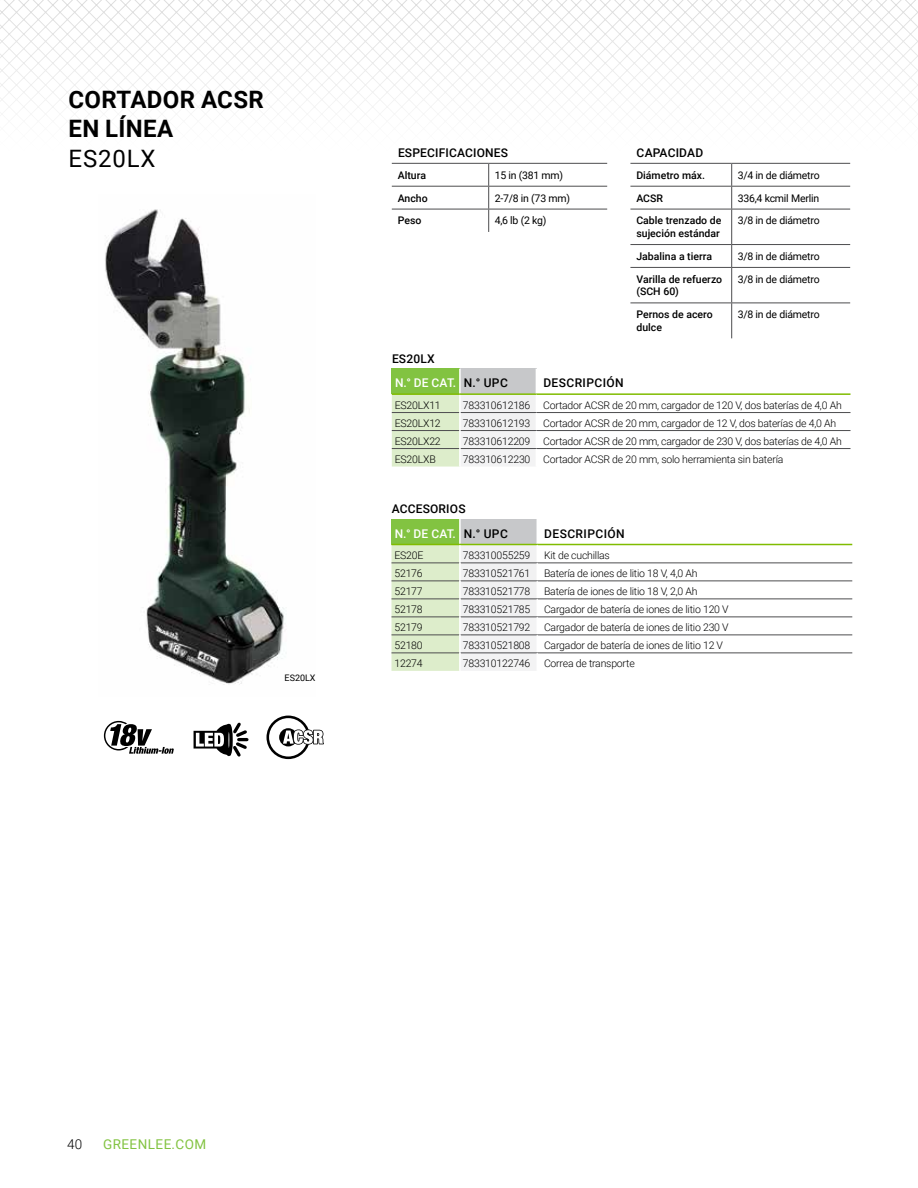
<style>
.page{position:relative;width:918px;height:1188px;background:#fff}
.page>*{position:absolute;margin:0;border:0;box-sizing:border-box;transform-origin:0 0}
.t1{font:700 24px/28.8px "Roboto";letter-spacing:.015em;color:#000}
.t2{font:24px "Roboto";letter-spacing:.035em;color:#000}
.t3{font:13.5px "Roboto";letter-spacing:.035em;color:#82c341}
.t4{font:300 13.5px "Roboto";color:#000}
.t5{font:500 12px/24.6px "Roboto";letter-spacing:.015em;color:#000}
.t6{font:500 12px "Roboto";letter-spacing:.035em;color:#000}
.t7{font:300 10.5px "Roboto";letter-spacing:-.02em;color:#000}
.t8{font:10.5px "Roboto";letter-spacing:-.02em;color:#000}
.t9{font:500 10.5px/12.6px "Roboto";color:#000}
.t10{font:9px "Roboto";color:#000}
.s1{color:#fff}
</style>
<div class="page">
<svg style="left:0;top:0;width:918px;height:108px"></svg>
<img style="left:105px;top:209px;width:179px;height:476px">
<hr style="left:392px;top:163px;width:97px;height:1px;background:#4d4d4f">
<hr style="left:489px;top:163px;width:118px;height:1px;background:#4d4d4f">
<hr style="left:392px;top:186px;width:97px;height:1px;background:#4d4d4f">
<hr style="left:489px;top:186px;width:118px;height:1px;background:#4d4d4f">
<hr style="left:392px;top:209px;width:97px;height:1px;background:#4d4d4f">
<hr style="left:489px;top:209px;width:118px;height:1px;background:#4d4d4f">
<svg style="left:488px;top:164px;width:1px;height:68px"></svg>
<hr style="left:630px;top:163px;width:102px;height:1px;background:#4d4d4f">
<hr style="left:732px;top:163px;width:118px;height:1px;background:#4d4d4f">
<hr style="left:630px;top:186px;width:102px;height:1px;background:#4d4d4f">
<hr style="left:732px;top:186px;width:118px;height:1px;background:#4d4d4f">
<svg style="left:731px;top:164px;width:1px;height:45px"></svg>
<hr style="left:630px;top:209px;width:102px;height:1px;background:#4d4d4f">
<hr style="left:732px;top:209px;width:118px;height:1px;background:#4d4d4f">
<hr style="left:731px;top:209px;width:1px;height:35px;background:#4d4d4f">
<hr style="left:630px;top:244px;width:102px;height:1px;background:#4d4d4f">
<hr style="left:732px;top:244px;width:118px;height:1px;background:#4d4d4f">
<svg style="left:731px;top:245px;width:1px;height:22px"></svg>
<hr style="left:630px;top:267px;width:102px;height:1px;background:#4d4d4f">
<hr style="left:732px;top:267px;width:118px;height:1px;background:#4d4d4f">
<hr style="left:731px;top:268px;width:1px;height:35px;background:#4d4d4f">
<hr style="left:630px;top:303px;width:102px;height:1px;background:#4d4d4f">
<hr style="left:732px;top:303px;width:118px;height:1px;background:#4d4d4f">
<hr style="left:731px;top:303px;width:1px;height:35px;background:#4d4d4f">
<svg style="left:104px;top:721px;width:70px;height:33px"></svg>
<svg style="left:194px;top:722px;width:55px;height:35px"></svg>
<svg style="left:266px;top:716px;width:58px;height:43px"></svg>
<hr style="left:536px;top:393px;width:314px;height:2px;background:#80bc00">
<hr style="left:536px;top:412px;width:314px;height:1px;background:#4d4d4f">
<hr style="left:536px;top:430px;width:314px;height:1px;background:#4d4d4f">
<hr style="left:536px;top:448px;width:314px;height:1px;background:#4d4d4f">
<svg style="left:392px;top:369px;width:145px;height:98px"></svg>
<hr style="left:537px;top:544px;width:315px;height:1px;background:#80bc00">
<hr style="left:537px;top:563px;width:315px;height:1px;background:#4d4d4f">
<hr style="left:537px;top:581px;width:315px;height:1px;background:#4d4d4f">
<hr style="left:537px;top:599px;width:315px;height:1px;background:#4d4d4f">
<hr style="left:537px;top:617px;width:315px;height:1px;background:#4d4d4f">
<hr style="left:537px;top:635px;width:315px;height:1px;background:#4d4d4f">
<hr style="left:537px;top:653px;width:315px;height:1px;background:#4d4d4f">
<svg style="left:392px;top:519px;width:146px;height:152px"></svg>
<h1 class="t1" style="left:69px;top:84px;width:197px">CORTADOR ACSR<br>EN LÍNEA</h1>
<h1 class="t2" style="left:69px;top:141px;width:88px">ES20LX</h1>
<p class="t10" style="left:285px;top:672px;width:33px">ES20LX</p>
<p class="t5" style="left:398px;top:140px;width:112px">ESPECIFICACIONES</p>
<p class="t9" style="left:398px;top:168px;width:30px">Altura</p>
<p class="t8" style="left:495px;top:168px;width:70px">15 in (381 mm)</p>
<p class="t9" style="left:398px;top:191px;width:31px">Ancho</p>
<p class="t8" style="left:495px;top:190px;width:77px">2‑7/8 in (73 mm)</p>
<p class="t9" style="left:398px;top:214px;width:25px">Peso</p>
<p class="t8" style="left:495px;top:213px;width:53px">4,6 lb (2 kg)</p>
<p class="t5" style="left:392px;top:346px;width:117px">ES20LX<br><span class="s1">N.° DE CAT.</span> N.° UPC</p>
<p class="t6" style="left:543px;top:375px;width:82px">DESCRIPCIÓN</p>
<p class="t5" style="left:637px;top:140px;width:68px">CAPACIDAD</p>
<p class="t9" style="left:636px;top:168px;width:70px">Diámetro máx.</p>
<p class="t8" style="left:738px;top:168px;width:84px">3/4 in de diámetro</p>
<p class="t9" style="left:636px;top:191px;width:28px">ACSR</p>
<p class="t8" style="left:738px;top:190px;width:83px">336,4 kcmil Merlin</p>
<p class="t9" style="left:636px;top:214px;width:86px">Cable trenzado de sujeción estándar</p>
<p class="t8" style="left:738px;top:213px;width:84px">3/8 in de diámetro</p>
<p class="t9" style="left:636px;top:250px;width:77px">Jabalina a tierra</p>
<p class="t8" style="left:738px;top:249px;width:84px">3/8 in de diámetro</p>
<p class="t9" style="left:636px;top:272px;width:87px">Varilla de refuerzo (SCH 60)</p>
<p class="t8" style="left:738px;top:272px;width:84px">3/8 in de diámetro</p>
<p class="t9" style="left:636px;top:308px;width:78px">Pernos de acero dulce</p>
<p class="t8" style="left:738px;top:307px;width:84px">3/8 in de diámetro</p>
<p class="t7" style="left:395px;top:398px;width:47px">ES20LX11</p>
<p class="t7" style="left:463px;top:398px;width:380px">783310612186 Cortador ACSR de 20 mm, cargador de 120 V, dos baterías de 4,0 Ah</p>
<p class="t7" style="left:395px;top:416px;width:47px">ES20LX12</p>
<p class="t7" style="left:463px;top:416px;width:375px">783310612193 Cortador ACSR de 20 mm, cargador de 12 V, dos baterías de 4,0 Ah</p>
<p class="t7" style="left:395px;top:434px;width:47px">ES20LX22</p>
<p class="t7" style="left:463px;top:434px;width:380px">783310612209 Cortador ACSR de 20 mm, cargador de 230 V, dos baterías de 4,0 Ah</p>
<p class="t7" style="left:395px;top:452px;width:42px">ES20LXB</p>
<p class="t7" style="left:463px;top:452px;width:322px">783310612230 Cortador ACSR de 20 mm, solo herramienta sin batería</p>
<p class="t5" style="left:392px;top:496px;width:118px">ACCESORIOS<br><span class="s1">N.° DE CAT.</span> N.° UPC</p>
<p class="t6" style="left:544px;top:525px;width:82px">DESCRIPCIÓN</p>
<p class="t7" style="left:394px;top:548px;width:30px">ES20E</p>
<p class="t7" style="left:463px;top:548px;width:69px">783310055259</p>
<p class="t7" style="left:544px;top:548px;width:67px">Kit de cuchillas</p>
<p class="t7" style="left:394px;top:566px;width:30px">52176</p>
<p class="t7" style="left:463px;top:566px;width:69px">783310521761</p>
<p class="t7" style="left:544px;top:566px;width:155px">Batería de iones de litio 18 V, 4,0 Ah</p>
<p class="t7" style="left:394px;top:584px;width:30px">52177</p>
<p class="t7" style="left:463px;top:584px;width:69px">783310521778</p>
<p class="t7" style="left:544px;top:584px;width:155px">Batería de iones de litio 18 V, 2,0 Ah</p>
<p class="t7" style="left:394px;top:602px;width:30px">52178</p>
<p class="t7" style="left:463px;top:602px;width:69px">783310521785</p>
<p class="t7" style="left:544px;top:602px;width:186px">Cargador de batería de iones de litio 120 V</p>
<p class="t7" style="left:394px;top:620px;width:30px">52179</p>
<p class="t7" style="left:463px;top:620px;width:69px">783310521792</p>
<p class="t7" style="left:544px;top:620px;width:186px">Cargador de batería de iones de litio 230 V</p>
<p class="t7" style="left:394px;top:638px;width:30px">52180</p>
<p class="t7" style="left:463px;top:638px;width:69px">783310521808</p>
<p class="t7" style="left:544px;top:638px;width:181px">Cargador de batería de iones de litio 12 V</p>
<p class="t7" style="left:394px;top:656px;width:30px">12274</p>
<p class="t7" style="left:463px;top:656px;width:69px">783310122746</p>
<p class="t7" style="left:544px;top:656px;width:92px">Correa de transporte</p>
<p class="t4" style="left:67px;top:1134px;width:17px">40</p>
<p class="t3" style="left:103px;top:1134px;width:105px">GREENLEE.COM</p>
</div>
